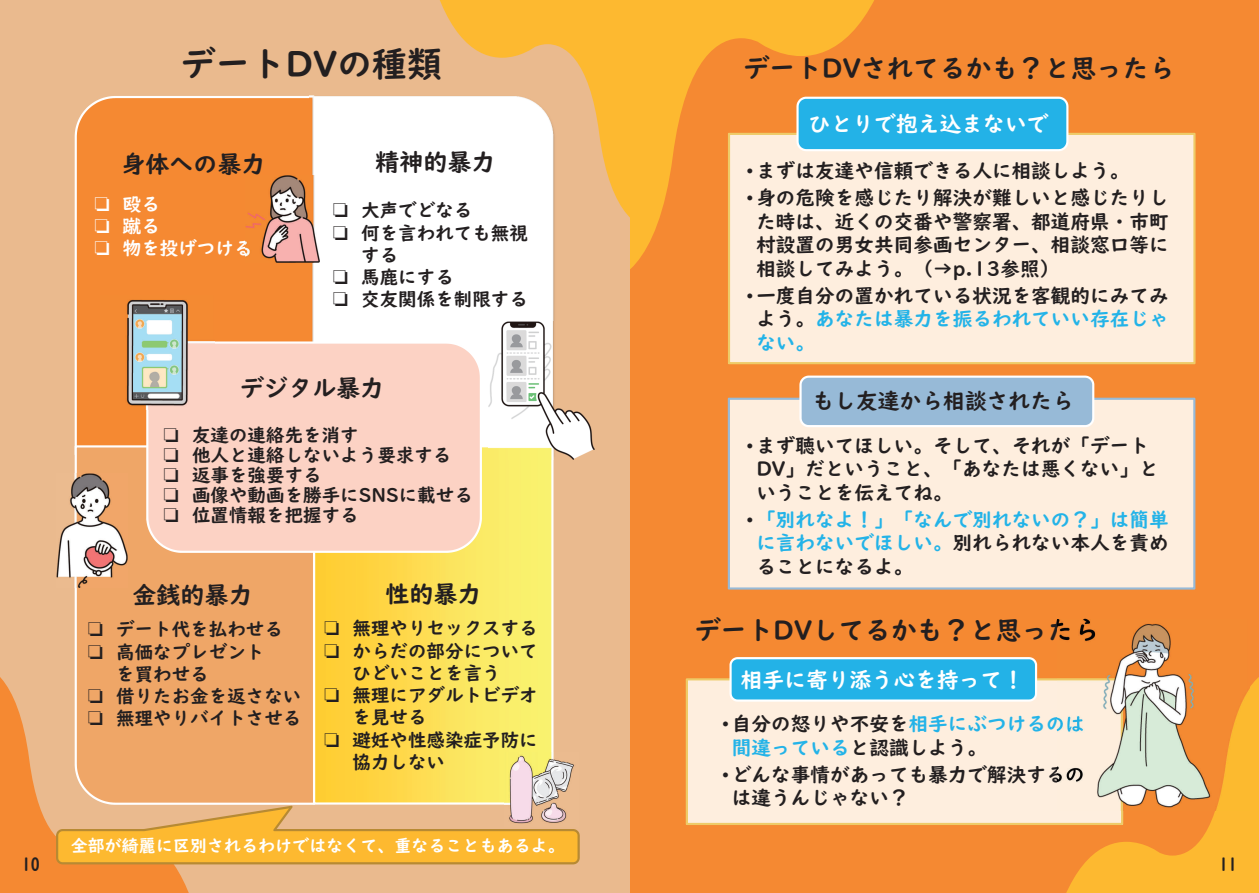
<style>
.page{position:relative;width:1259px;height:893px;background:#fff}
.page>*{position:absolute;margin:0;border:0;box-sizing:border-box;transform-origin:0 0}
.t1{font:34.95px "UD Digi Kyokasho NP B";color:#231f20}
.t2{font:26.25px "UD Digi Kyokasho NP B";color:#231f20}
.t3{font:24px "UD Digi Kyokasho NP B";color:#231f20}
.t4{font:21.75px "UD Digi Kyokasho NP B";color:#fff}
.t5{font:21.75px "UD Digi Kyokasho NP B";color:#231f20}
.t6{font:19.65px/23.5px "UD Digi Kyokasho NP B";color:#231f20}
.t7{font:19.65px/23.5px "UD Digi Kyokasho NP B";color:#23b3e8;text-align:justify}
.t8{font:18.45px/20.1px "UD Digi Kyokasho NP B";color:#231f20}
.t9{font:18.45px/22.2px "UD Digi Kyokasho NP B";color:#fff}
.t10{font:18px "UD Digi Kyokasho N B";color:#231f20}
.t11{font:16.95px "UD Digi Kyokasho NP B";color:#fff}
.s1{font-family:"Arial"}
.s2{color:#23b3e8}
.s3{font-family:"Arial";color:#231f20}
.s4{color:#231f20}
</style>
<div class="page">
<div style="left:629px;top:0;width:630px;height:893px;background:#f58932"></div>
<svg style="left:1066px;top:677px;width:193px;height:216px;fill:#fdb930"></svg>
<svg style="left:629px;top:0;width:269px;height:284px"></svg>
<div style="left:728px;top:133px;width:467px;height:231px;background:#feeede"></div>
<svg style="left:796px;top:97px;width:272px;height:54px;background:#36b8e8"></svg>
<div style="left:728px;top:398px;width:467px;height:192px;background:#feeede"></div>
<svg style="left:799px;top:376px;width:295px;height:51px;background:#a0bfd9"></svg>
<div style="left:686px;top:678px;width:437px;height:147px;background:#feeede"></div>
<svg style="left:729px;top:657px;width:308px;height:45px;background:#3dbae8"></svg>
<img style="left:1058px;top:619px;width:191px;height:192px">
<div style="left:0;top:0;width:629px;height:893px;background:#eaba8e"></div>
<svg style="left:440px;top:0;width:189px;height:217px;fill:#fdb930"></svg>
<svg style="left:0;top:663px;width:199px;height:230px;fill:#f58932"></svg>
<div style="left:75px;top:96px;width:235px;height:349px;background:#f58932"></div>
<div style="left:310px;top:95px;width:246px;height:366px;background:#fff"></div>
<div style="left:75px;top:445px;width:238px;height:360px;background:#efa667"></div>
<svg style="left:313px;top:445px;width:240px;height:360px;background:#fce157"></svg>
<div style="left:146px;top:341px;width:336px;height:212px;background:#fcd2c4"></div>
<div style="left:361px;top:290px;width:74px;height:22px;background:#fff"></div>
<img style="left:101px;top:296px;width:114px;height:114px">
<img style="left:504px;top:752px;width:70px;height:54px">
<img style="left:57px;top:473px;width:70px;height:114px">
<img style="left:245px;top:176px;width:75px;height:86px">
<img style="left:488px;top:321px;width:106px;height:138px">
<svg style="left:56px;top:806px;width:524px;height:58px"></svg>
<h1 class="t1" style="left:181px;top:43px;width:263px">デートDVの種類</h1>
<p class="t3" style="left:121px;top:150px;width:146px">身体への暴力</p>
<p class="t9" style="left:93px;top:193px;width:161px">❏ 殴る<br>❏ 蹴る<br>❏ 物を投げつける</p>
<p class="t3" style="left:375px;top:148px;width:122px">精神的暴力</p>
<p class="t8" style="left:332px;top:201px;width:142px">❏ 大声でどなる</p>
<p class="t8" style="left:332px;top:223px;width:198px">❏ 何を言われても無視</p>
<p class="t8" style="left:361px;top:245px;width:39px">する</p>
<p class="t8" style="left:332px;top:267px;width:124px">❏ 馬鹿にする</p>
<p class="t8" style="left:332px;top:290px;width:198px">❏ 交友関係を制限する</p>
<p class="t3" style="left:240px;top:374px;width:146px">デジタル暴力</p>
<p class="t8" style="left:163px;top:425px;width:312px">❏ 友達の連絡先を消す<br>❏ 他人と連絡しないよう要求する❏ 返事を強要する<br>❏ 画像や動画を勝手にSNSに載せる❏ 位置情報を把握する</p>
<p class="t3" style="left:133px;top:581px;width:122px">金銭的暴力</p>
<p class="t8" style="left:87px;top:620px;width:198px">❏ デート代を払わせる</p>
<p class="t8" style="left:87px;top:642px;width:179px">❏ 高価なプレゼント</p>
<p class="t8" style="left:116px;top:664px;width:94px">を買わせる</p>
<p class="t8" style="left:87px;top:686px;width:216px">❏ 借りたお金を返さない</p>
<p class="t8" style="left:87px;top:709px;width:216px">❏ 無理やりバイトさせる</p>
<p class="t3" style="left:385px;top:580px;width:98px">性的暴力</p>
<p class="t8" style="left:323px;top:619px;width:216px">❏ 無理やりセックスする</p>
<p class="t8" style="left:323px;top:641px;width:216px">❏ からだの部分について</p>
<p class="t8" style="left:352px;top:663px;width:150px">ひどいことを言う</p>
<p class="t8" style="left:323px;top:685px;width:216px">❏ 無理にアダルトビデオ</p>
<p class="t8" style="left:352px;top:708px;width:76px">を見せる</p>
<p class="t8" style="left:323px;top:730px;width:216px">❏ 避妊や性感染症予防に</p>
<p class="t8" style="left:352px;top:752px;width:94px">協力しない</p>
<p class="t11" style="left:71px;top:835px;width:495px">全部が綺麗に区別されるわけではなくて、重なることもあるよ。</p>
<h2 class="t2" style="left:743px;top:52px;width:433px">デートDVされてるかも？と思ったら</h2>
<p class="t4" style="left:809px;top:111px;width:241px">ひとりで抱え込まないで</p>
<p class="t6" style="left:746px;top:159px;width:384px"><span class="s1">•</span>まずは友達や信頼できる人に相談しよう。</p>
<p class="t6" style="left:756px;top:186px;width:414px;text-align:justify;text-indent:-10px"><span class="s1">•</span>身の危険を感じたり解決が難しいと感じたりした時は、近くの交番や警察署、都道府県・市町村設置の男女共同参画センター、相談窓口等に相談してみよう。（→p.13参照）</p>
<p class="t6" style="left:756px;top:284px;width:414px;text-align:justify;text-indent:-10px"><span class="s1">•</span>一度自分の置かれている状況を客観的にみてみよう。<span class="s2">あなたは暴力を振るわれていい存在じゃない。</span></p>
<p class="t5" style="left:812px;top:388px;width:263px">もし友達から相談されたら</p>
<p class="t6" style="left:756px;top:434px;width:404px;text-indent:-10px"><span class="s1">•</span>まず聴いてほしい。そして、それが「デート<br>DV」だということ、「あなたは悪くない」ということを伝えてね。</p>
<p class="t7" style="left:756px;top:508px;width:414px;text-indent:-10px"><span class="s3">•</span>「別れなよ！」「なんで別れないの？」は簡単に言わないでほしい。<span class="s4">別れられない本人を責めることになるよ。</span></p>
<h2 class="t2" style="left:695px;top:614px;width:407px">デートDVしてるかも？と思ったら</h2>
<p class="t4" style="left:741px;top:667px;width:285px">相手に寄り添う心を持って！</p>
<p class="t6" style="left:732px;top:712px;width:355px;text-indent:-10px"><span class="s1">•</span>自分の怒りや不安を<span class="s2">相手にぶつけるのは間違っている</span>と認識しよう。</p>
<p class="t6" style="left:732px;top:763px;width:355px;text-indent:-10px"><span class="s1">•</span>どんな事情があっても暴力で解決するのは違うんじゃない？</p>
<p class="t10" style="left:22px;top:853px;width:20px">10</p>
<p class="t10" style="left:1219px;top:853px;width:19px">11</p>
</div>
